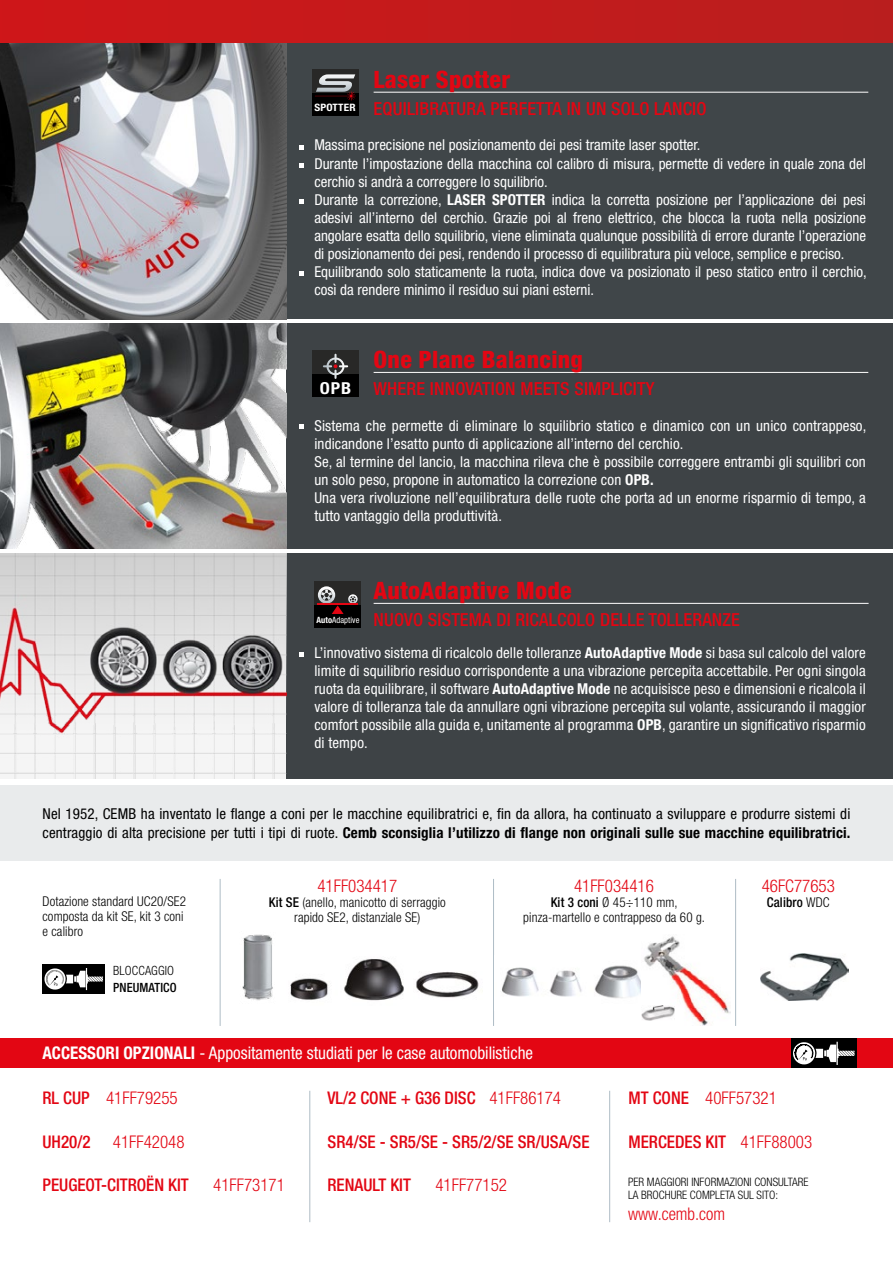
<style>
.page{position:relative;width:893px;height:1263px;background:#fff}
.page>*{position:absolute;margin:0;border:0;box-sizing:border-box;transform-origin:0 0}
.t1{font:800 condensed 24px "Helvetica Neue LT Std";letter-spacing:.01em;color:#e30613}
.t2{font:500 condensed 18px "Helvetica Neue LT Std";letter-spacing:.01em;color:#e30613}
.t3{font:500 condensed 17.4px "Helvetica Neue LT Std";color:#e30613}
.t4{font:300 condensed 17.4px "Helvetica Neue LT Std";color:#e30613}
.t5{font:condensed 17.4px "Helvetica Neue LT Std";color:#fff}
.t6{font:700 condensed 16.5px "Helvetica Neue LT Std";color:#fff;scale:1.1 1}
.t7{font:condensed 15px/18px "Helvetica Neue LT Std";color:#fff}
.t8{font:condensed 15px/19.5px "Helvetica Neue LT Std";letter-spacing:.01em;color:#000}
.t9{font:300 condensed 13.5px/15px "Helvetica Neue LT Std";letter-spacing:.01em;color:#000;text-align:center}
.t10{font:500 condensed 13.5px "Helvetica Neue LT Std";letter-spacing:.01em;color:#000}
.t11{font:300 condensed 12.75px "Helvetica Neue LT Std";letter-spacing:.01em;color:#000}
.t12{font:500 condensed 12.75px "Helvetica Neue LT Std";letter-spacing:.01em;color:#000}
.t13{font:300 condensed 11.7px/13.5px "Helvetica Neue LT Std";color:#000}
.t14{font:700 condensed 10.2px "Helvetica Neue LT Std";letter-spacing:.02em;color:#fff;scale:1.1 1}
.t15{font:condensed 8.7px "Helvetica Neue LT Std";letter-spacing:.01em;color:#fff}
.s1{font-weight:700}
.s2{font-weight:500}
.s3{font-weight:300}
</style>
<div class="page">
<div style="left:43px;top:964px;width:62px;height:30px;background:#000"></div>
<svg style="left:44px;top:968px;width:59px;height:22px"></svg>
<hr style="left:220px;top:879px;width:1px;height:147px;background:#aebcc5">
<hr style="left:493px;top:879px;width:1px;height:147px;background:#aebcc5">
<img style="left:242px;top:934px;width:31px;height:67px">
<img style="left:290px;top:978px;width:38px;height:22px">
<img style="left:344px;top:958px;width:60px;height:43px">
<img style="left:416px;top:971px;width:63px;height:27px">
<img style="left:501px;top:965px;width:140px;height:34px">
<img style="left:644px;top:936px;width:86px;height:90px">
<img style="left:641px;top:1006px;width:33px;height:15px">
<hr style="left:735px;top:879px;width:1px;height:147px;background:#aebcc5">
<img style="left:760px;top:953px;width:89px;height:47px">
<svg style="left:0;top:0;width:893px;height:44px;background:#c01b1c"></svg>
<div style="left:0;top:44px;width:893px;height:275px;background:#404649"></div>
<img style="left:0;top:44px;width:286px;height:275px">
<div style="left:0;top:324px;width:893px;height:225px;background:#3e4346"></div>
<div style="left:0;top:553px;width:893px;height:225px;background:#3e4346"></div>
<img style="left:0;top:324px;width:286px;height:225px">
<img style="left:0;top:553px;width:286px;height:225px">
<div style="left:312px;top:93px;width:46px;height:23px;background:#000"></div>
<div style="left:312px;top:70px;width:46px;height:23px;background:#282827"></div>
<hr style="left:315px;top:96px;width:32px;height:1px;background:#e30613">
<svg style="left:316px;top:74px;width:40px;height:26px"></svg>
<div style="left:315px;top:604px;width:46px;height:23px;background:#000"></div>
<div style="left:315px;top:581px;width:46px;height:23px;background:#282827"></div>
<svg style="left:318px;top:586px;width:40px;height:28px"></svg>
<div style="left:312px;top:374px;width:47px;height:23px;background:#000"></div>
<div style="left:312px;top:351px;width:47px;height:23px;background:#282827"></div>
<svg style="left:323px;top:354px;width:25px;height:25px"></svg>
<div style="left:0;top:785px;width:893px;height:76px;background:#e9ebec"></div>
<div style="left:0;top:1038px;width:893px;height:30px;background:#e30613"></div>
<hr style="left:309px;top:1091px;width:1px;height:131px;background:#aebcc5">
<hr style="left:609px;top:1091px;width:1px;height:131px;background:#aebcc5">
<div style="left:791px;top:1038px;width:65px;height:30px;background:#000"></div>
<svg style="left:793px;top:1041px;width:61px;height:24px"></svg>
<svg style="left:299px;top:145px;width:5px;height:5px"></svg>
<svg style="left:299px;top:163px;width:5px;height:5px"></svg>
<svg style="left:299px;top:199px;width:5px;height:5px"></svg>
<svg style="left:299px;top:271px;width:5px;height:5px"></svg>
<hr style="left:374px;top:92px;width:494px;height:1px;background:#fff">
<svg style="left:299px;top:652px;width:5px;height:5px"></svg>
<hr style="left:374px;top:603px;width:495px;height:1px;background:#fff">
<svg style="left:299px;top:424px;width:5px;height:5px"></svg>
<hr style="left:374px;top:372px;width:494px;height:1px;background:#fff">
<p class="t14" style="left:314px;top:102px;width:39px">SPOTTER</p>
<h1 class="t1" style="left:374px;top:64px;width:138px">Laser Spotter</h1>
<p class="t2" style="left:374px;top:98px;width:334px">EQUILIBRATURA PERFETTA IN UN SOLO LANCIO</p>
<p class="t7" style="left:314px;top:135px;width:553px;line-height:19.5px">Massima precisione nel posizionamento dei pesi tramite laser spotter.<br>Durante l’impostazione della macchina col calibro di misura, permette di vedere in quale zona del</p>
<p class="t7" style="left:314px;top:173px;width:554px">cerchio si andrà a correggere lo squilibrio.<br>Durante la correzione, <span class="s1">LASER SPOTTER</span> indica la corretta posizione per l’applicazione dei pesi adesivi all’interno del cerchio. Grazie poi al freno elettrico, che blocca la ruota nella posizione angolare esatta dello squilibrio, viene eliminata qualunque possibilità di errore durante l’operazione di posizionamento dei pesi, rendendo il processo di equilibratura più veloce, semplice e preciso.<br>Equilibrando solo staticamente la ruota, indica dove va posizionato il peso statico entro il cerchio, così da rendere minimo il residuo sui piani esterni.</p>
<p class="t6" style="left:320px;top:378px;width:30px">OPB</p>
<h1 class="t1" style="left:374px;top:344px;width:211px">One Plane Balancing</h1>
<p class="t2" style="left:374px;top:378px;width:282px">WHERE INNOVATION MEETS SIMPLICITY</p>
<p class="t7" style="left:314px;top:416px;width:553px">Sistema che permette di eliminare lo squilibrio statico e dinamico con un unico contrappeso, indicandone l’esatto punto di applicazione all’interno del cerchio.<br>Se, al termine del lancio, la macchina rileva che è possibile correggere entrambi gli squilibri con un solo peso, propone in automatico la correzione con <span class="s1">OPB.<br></span>Una vera rivoluzione nell’equilibratura delle ruote che porta ad un enorme risparmio di tempo, a tutto vantaggio della produttività.</p>
<p class="t15" style="left:316px;top:614px;width:45px"><span class="s1">Auto</span>Adaptive</p>
<h1 class="t1" style="left:374px;top:575px;width:199px">AutoAdaptive Mode</h1>
<p class="t2" style="left:374px;top:609px;width:368px">NUOVO SISTEMA DI RICALCOLO DELLE TOLLERANZE</p>
<p class="t7" style="left:314px;top:644px;width:553px;text-align:justify">L’innovativo sistema di ricalcolo delle tolleranze <span class="s1">AutoAdaptive Mode</span> si basa sul calcolo del valore limite di squilibrio residuo corrispondente a una vibrazione percepita accettabile. Per ogni singola ruota da equilibrare, il software <span class="s1">AutoAdaptive Mode</span> ne acquisisce peso e dimensioni e ricalcola il valore di tolleranza tale da annullare ogni vibrazione percepita sul volante, assicurando il maggior comfort possibile alla guida e, unitamente al programma <span class="s1">OPB</span>, garantire un significativo risparmio di tempo.</p>
<p class="t8" style="left:43px;top:803px;width:809px">Nel 1952, CEMB ha inventato le flange a coni per le macchine equilibratrici e, fin da allora, ha continuato a sviluppare e produrre sistemi di centraggio di alta precisione per tutti i tipi di ruote. <span class="s1">Cemb sconsiglia l’utilizzo di flange non originali sulle sue macchine equilibratrici.</span></p>
<p class="t9" style="left:43px;top:893px;width:145px;text-align:left">Dotazione standard UC20/SE2 composta da kit SE, kit 3 coni e calibro</p>
<p class="t11" style="left:113px;top:963px;width:62px">BLOCCAGGIO</p>
<p class="t12" style="left:113px;top:979px;width:65px">PNEUMATICO</p>
<p class="t4" style="left:317px;top:876px;width:81px">41FF034417</p>
<p class="t9" style="left:269px;top:894px;width:178px"><span class="s2">Kit SE</span> (anello, manicotto di serraggio rapido SE2, distanziale SE)</p>
<p class="t4" style="left:574px;top:876px;width:81px">41FF034416</p>
<p class="t9" style="left:523px;top:895px;width:183px"><span class="s2">Kit 3 coni</span> Ø 45÷110 mm, pinza-martello e contrappeso da 60 g.</p>
<p class="t5" style="left:43px;top:1043px;width:492px"><span class="s1">ACCESSORI OPZIONALI</span> - Appositamente studiati per le case automobilistiche</p>
<p class="t4" style="left:762px;top:876px;width:75px">46FC77653</p>
<p class="t10" style="left:767px;top:894px;width:64px">Calibro <span class="s3">WDC</span></p>
<p class="t4" style="left:43px;top:1088px;width:137px"><span class="s2">RL CUP</span> 41FF79255</p>
<p class="t4" style="left:628px;top:1088px;width:150px"><span class="s2">MT CONE</span> 40FF57321</p>
<p class="t3" style="left:327px;top:1087px;width:235px">VL/2 CONE + G36 DISC <span class="s3">41FF86174</span></p>
<p class="t3" style="left:43px;top:1131px;width:50px">UH20/2</p>
<p class="t4" style="left:113px;top:1131px;width:73px">41FF42048</p>
<p class="t3" style="left:328px;top:1131px;width:263px">SR4/SE - SR5/SE - SR5/2/SE SR/USA/SE</p>
<p class="t3" style="left:628px;top:1131px;width:185px">MERCEDES KIT <span class="s3">41FF88003</span></p>
<p class="t3" style="left:43px;top:1174px;width:148px">PEUGEOT-CITROËN KIT</p>
<p class="t4" style="left:213px;top:1175px;width:73px">41FF73171</p>
<p class="t3" style="left:327px;top:1174px;width:85px">RENAULT KIT</p>
<p class="t4" style="left:435px;top:1175px;width:73px">41FF77152</p>
<p class="t13" style="left:628px;top:1175px;width:182px">PER MAGGIORI INFORMAZIONI CONSULTARE<br>LA BROCHURE COMPLETA SUL SITO:</p>
<p class="t4" style="left:628px;top:1204px;width:98px">www.cemb.com</p>
</div>
